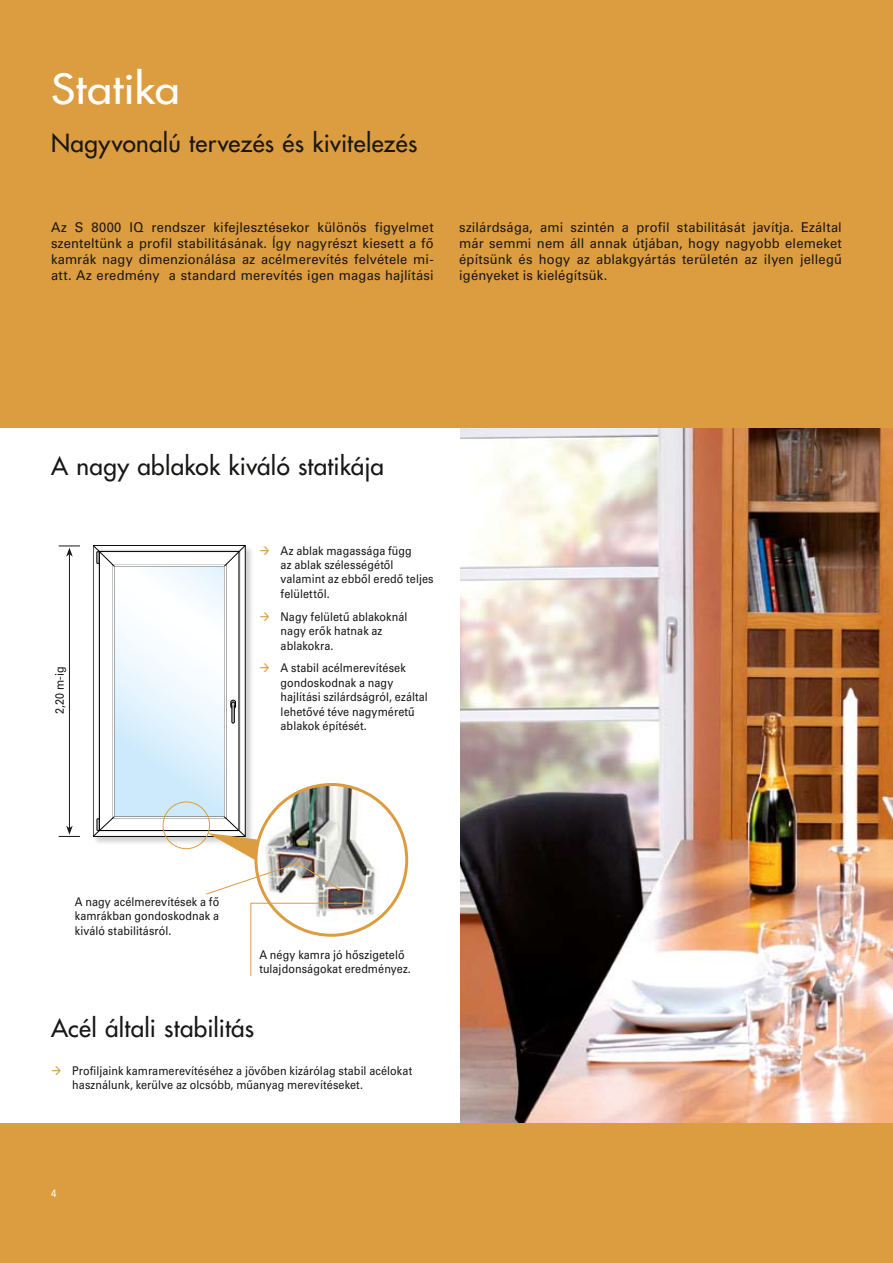
<style>
.page{position:relative;width:893px;height:1263px;background:#dc9d40}
.page>*{position:absolute;margin:0;border:0;box-sizing:border-box;transform-origin:0 0}
.t1{font:500 40.5px "Futura CE";letter-spacing:.005em;color:#fff;scale:1.11 1}
.t2{font:500 24.3px "Futura CE";letter-spacing:.01em;color:#181716}
.t3{font:500 13.5px/16px "Univers CE";letter-spacing:.01em;color:#181716;text-align:justify;scale:.96 1}
.t4{font:500 12px/14.4px "Univers CE";letter-spacing:.005em;color:#181716;scale:.9 1}
.t5{font:500 10.5px "Univers CE";color:#fff;scale:.9 1}
.s1{color:#dc9d40}
</style>
<div class="page">
<img style="left:459px;top:428px;width:434px;height:695px">
<div style="left:0;top:428px;width:459px;height:695px;background:#fff"></div>
<hr style="left:69px;top:554px;width:1px;height:274px;background:#181716">
<svg style="left:59px;top:546px;width:21px;height:11px"></svg>
<svg style="left:59px;top:826px;width:21px;height:11px"></svg>
<img style="left:263px;top:784px;width:143px;height:138px">
<svg style="left:250px;top:901px;width:119px;height:75px"></svg>
<svg style="left:93px;top:545px;width:247px;height:350px"></svg>
<h1 class="t1" style="left:51px;top:60px;width:118px">Statika</h1>
<h2 class="t2" style="left:51px;top:125px;width:368px">Nagyvonalú tervezés és kivitelezés</h2>
<p class="t3" style="left:51px;top:220px;width:400px">Az S 8000 IQ rendszer kifejlesztésekor különös figyelmet szenteltünk a profil stabilitásának. Így nagyrészt kiesett a fő kamrák nagy dimenzionálása az acélmerevítés felvétele mi&shy;att. Az eredmény a standard merevítés igen magas hajlítási</p>
<p class="t3" style="left:459px;top:220px;width:400px">szilárdsága, ami szintén a profil stabilitását javítja. Ezáltal már semmi nem áll annak útjában, hogy nagyobb elemeket építsünk és hogy az ablakgyártás területén az ilyen jellegű igényeket is kielégítsük.</p>
<h2 class="t2" style="left:51px;top:449px;width:335px">A nagy ablakok kiváló statikája</h2>
<p class="t4" style="left:53px;top:714px;width:55px;rotate:-90deg">2,20 m-ig</p>
<p class="t4" style="left:281px;top:543px;width:171px;text-indent:-21px"><span class="s1">→</span> Az ablak magassága függ<br>az ablak szélességétől valamint az ebből eredő teljes felülettől.</p>
<p class="t4" style="left:281px;top:610px;width:142px;text-indent:-21px"><span class="s1">→</span> Nagy felületű ablakoknál nagy erők hatnak az ablakokra.</p>
<p class="t4" style="left:281px;top:661px;width:165px;text-indent:-21px"><span class="s1">→</span> A stabil acélmerevítések gondoskodnak a nagy hajlítási szilárdságról, ezáltal lehetővé téve nagyméretű ablakok építését.</p>
<p class="t4" style="left:75px;top:895px;width:162px;text-align:justify">A nagy acélmerevítések a fő kamrákban gondoskodnak a kiváló stabilitásról.</p>
<p class="t4" style="left:259px;top:948px;width:170px">A négy kamra jó hőszigetelő tulajdonságokat eredményez.</p>
<h2 class="t2" style="left:51px;top:1011px;width:205px">Acél általi stabilitás</h2>
<p class="t4" style="left:72px;top:1063px;width:379px">Profiljaink kamramerevítéséhez a jövőben kizárólag stabil acélokat használunk, kerülve az olcsóbb, műanyag merevítéseket.</p>
<p class="t5" style="left:51px;top:1187px;width:7px">4</p>
</div>
